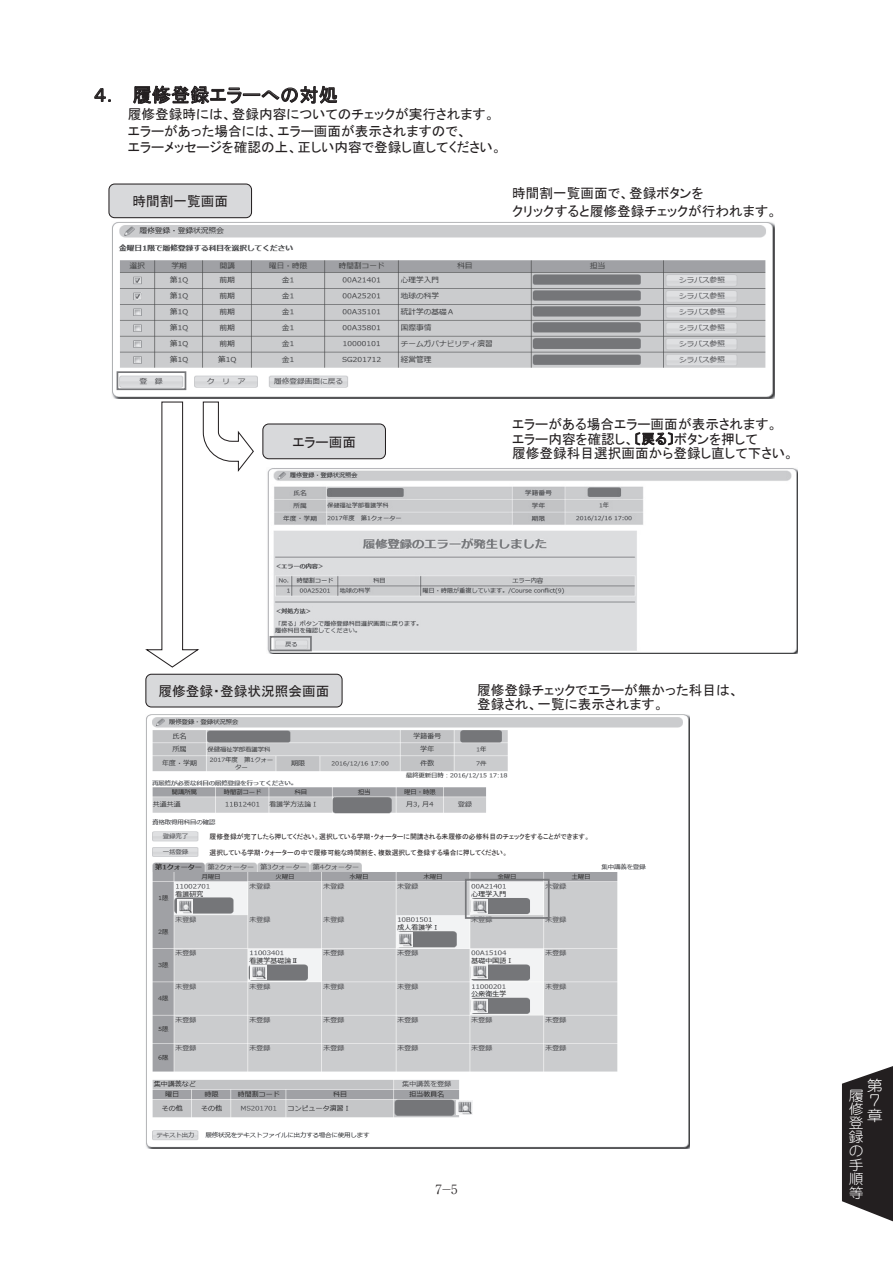
<style>
.page{position:relative;width:893px;height:1263px;background:#fff}
.page>*{position:absolute;margin:0;border:0;box-sizing:border-box;transform-origin:0 0}
.t1{font:19.05px "MS P Gothic";letter-spacing:.01em;color:#231f20}
.t2{font:300 14.85px/14.9px "Jun 101 Pro";color:#fff;scale:1.08 1}
.t3{font:300 13.8px/13.8px "Jun 101 Pro";color:#fff;text-align:justify;scale:1.08 1}
.t4{font:13.65px/14.5px "MS P Gothic";letter-spacing:.005em;color:#231f20}
.t5{font:300 12.75px "Ryumin Pro";color:#231f20}
.t6{font:6.9px "MS P Gothic";color:#231f20}
</style>
<div class="page">
<img style="left:112px;top:222px;width:662px;height:177px">
<img style="left:146px;top:714px;width:543px;height:434px">
<div style="left:109px;top:184px;width:143px;height:34px;background:#d8d9db;border-radius:6px"></div>
<div style="left:108px;top:184px;width:144px;height:34px;border:1px solid #231f20;border-radius:6px"></div>
<svg style="left:116px;top:370px;width:434px;height:550px"></svg>
<div style="left:146px;top:674px;width:196px;height:33px;background:#d8d9db;border-radius:5px"></div>
<div style="left:145px;top:674px;width:198px;height:33px;border:1px solid #231f20;border-radius:5px"></div>
<img style="left:267px;top:468px;width:531px;height:185px">
<div style="left:270px;top:636px;width:42px;height:15px;border:2px solid #77787b"></div>
<img style="left:177px;top:899px;width:16px;height:14px">
<img style="left:471px;top:899px;width:16px;height:14px">
<img style="left:471px;top:964px;width:16px;height:14px">
<img style="left:471px;top:999px;width:16px;height:14px">
<img style="left:397px;top:932px;width:15px;height:15px">
<img style="left:251px;top:965px;width:15px;height:15px">
<img style="left:457px;top:1100px;width:16px;height:14px">
<div style="left:200px;top:830px;width:416px;height:13px;background:#fff"></div>
<div style="left:200px;top:846px;width:379px;height:12px;background:#fff"></div>
<svg style="left:842px;top:1066px;width:51px;height:156px;background:#3e3b3b"></svg>
<h1 class="t1" style="left:94px;top:85px;width:246px">４．　履修登録エラーへの対処</h1>
<p class="t4" style="left:128px;top:106px;width:375px;line-height:16.5px">履修登録時には、登録内容についてのチェックが実行されます。エラーがあった場合には、エラー画面が表示されますので、<br>エラーメッセージを確認の上、正しい内容で登録し直してください。</p>
<p class="t4" style="left:132px;top:194px;width:97px">時間割一覧画面</p>
<p class="t4" style="left:512px;top:184px;width:267px;line-height:17.4px">時間割一覧画面で、登録ボタンを<br>クリックすると履修登録チェックが行われます。</p>
<p class="t4" style="left:292px;top:434px;width:65px">エラー画面</p>
<p class="t4" style="left:512px;top:417px;width:283px">エラーがある場合エラー画面が表示されます。<br>エラー内容を確認し、〔戻る〕ボタンを押して<br>履修登録科目選択画面から登録し直して下さい。</p>
<p class="t4" style="left:158px;top:684px;width:172px">履修登録・登録状況照会画面</p>
<p class="t4" style="left:477px;top:682px;width:263px">履修登録チェックでエラーが無かった科目は、登録され、一覧に表示されます。</p>
<p class="t6" style="left:210px;top:833px;width:382px">履修登録が完了したら押してください。選択している学期・クォーターに開講される未履修の必修科目のチェックをすることができます。</p>
<p class="t6" style="left:210px;top:849px;width:300px">選択している学期・クォーターの中で履修可能な時間割を、複数選択して登録する場合に押してください。</p>
<p class="t5" style="left:435px;top:1180px;width:24px">7-5</p>
<p class="t2" style="left:867px;top:1077px;width:16px">第<br>７章</p>
<p class="t3" style="left:849px;top:1087px;width:15px">履修登録の手順等</p>
</div>
